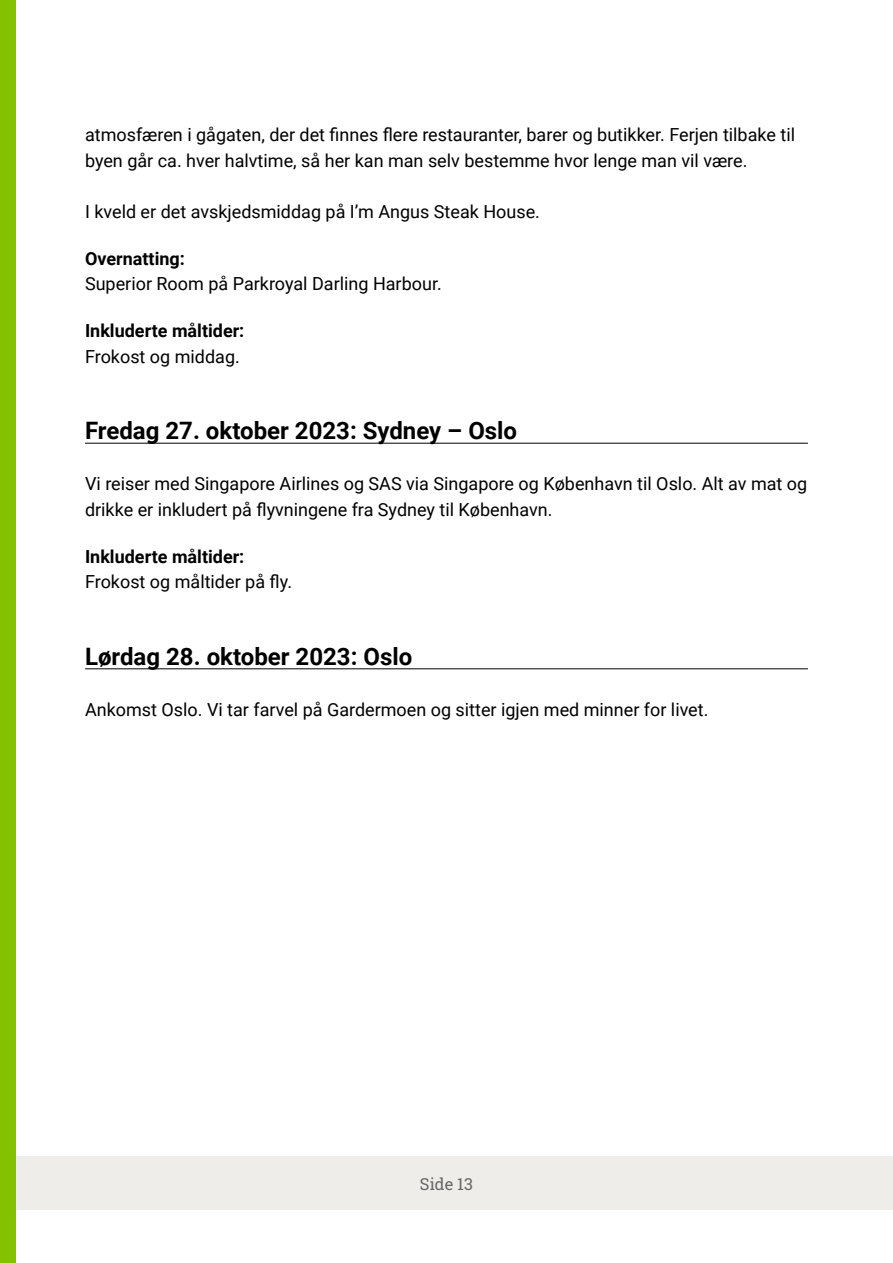
<style>
.page{position:relative;width:893px;height:1263px;background:#fff}
.page>*{position:absolute;margin:0;border:0;box-sizing:border-box;transform-origin:0 0}
.t1{font:700 24px "Roboto";color:#000}
.t2{font:18px/25.5px "Roboto";color:#000}
.t3{font:700 18px "Roboto";color:#000}
.t4{font:16.5px "Roboto Slab";color:#666}
</style>
<div class="page">
<div style="left:0;top:1157px;width:893px;height:53px;background:#efedea"></div>
<div style="left:0;top:0;width:16px;height:1263px;background:#84c100"></div>
<hr style="left:85px;top:443px;width:723px;height:1px;background:#000">
<hr style="left:85px;top:668px;width:723px;height:1px;background:#000">
<p class="t2" style="left:85px;top:121px;width:711px">atmosfæren i gågaten, der det finnes flere restauranter, barer og butikker. Ferjen tilbake til byen går ca. hver halvtime, så her kan man selv bestemme hvor lenge man vil være.</p>
<p class="t2" style="left:85px;top:198px;width:456px">I kveld er det avskjedsmiddag på I’m Angus Steak House.</p>
<p class="t3" style="left:85px;top:246px;width:101px">Overnatting:</p>
<p class="t2" style="left:85px;top:270px;width:358px">Superior Room på Parkroyal Darling Harbour.</p>
<p class="t3" style="left:85px;top:318px;width:161px">Inkluderte måltider:</p>
<p class="t2" style="left:85px;top:343px;width:156px">Frokost og middag.</p>
<h1 class="t1" style="left:85px;top:414px;width:434px">Fredag 27. oktober 2023: Sydney – Oslo</h1>
<p class="t2" style="left:85px;top:470px;width:724px">Vi reiser med Singapore Airlines og SAS via Singapore og København til Oslo. Alt av mat og drikke er inkludert på flyvningene fra Sydney til København.</p>
<p class="t3" style="left:85px;top:544px;width:161px">Inkluderte måltider:</p>
<p class="t2" style="left:85px;top:569px;width:209px">Frokost og måltider på fly.</p>
<h1 class="t1" style="left:85px;top:640px;width:329px">Lørdag 28. oktober 2023: Oslo</h1>
<p class="t2" style="left:85px;top:696px;width:625px">Ankomst Oslo. Vi tar farvel på Gardermoen og sitter igjen med minner for livet.</p>
<p class="t4" style="left:420px;top:1173px;width:55px">Side 13</p>
</div>
